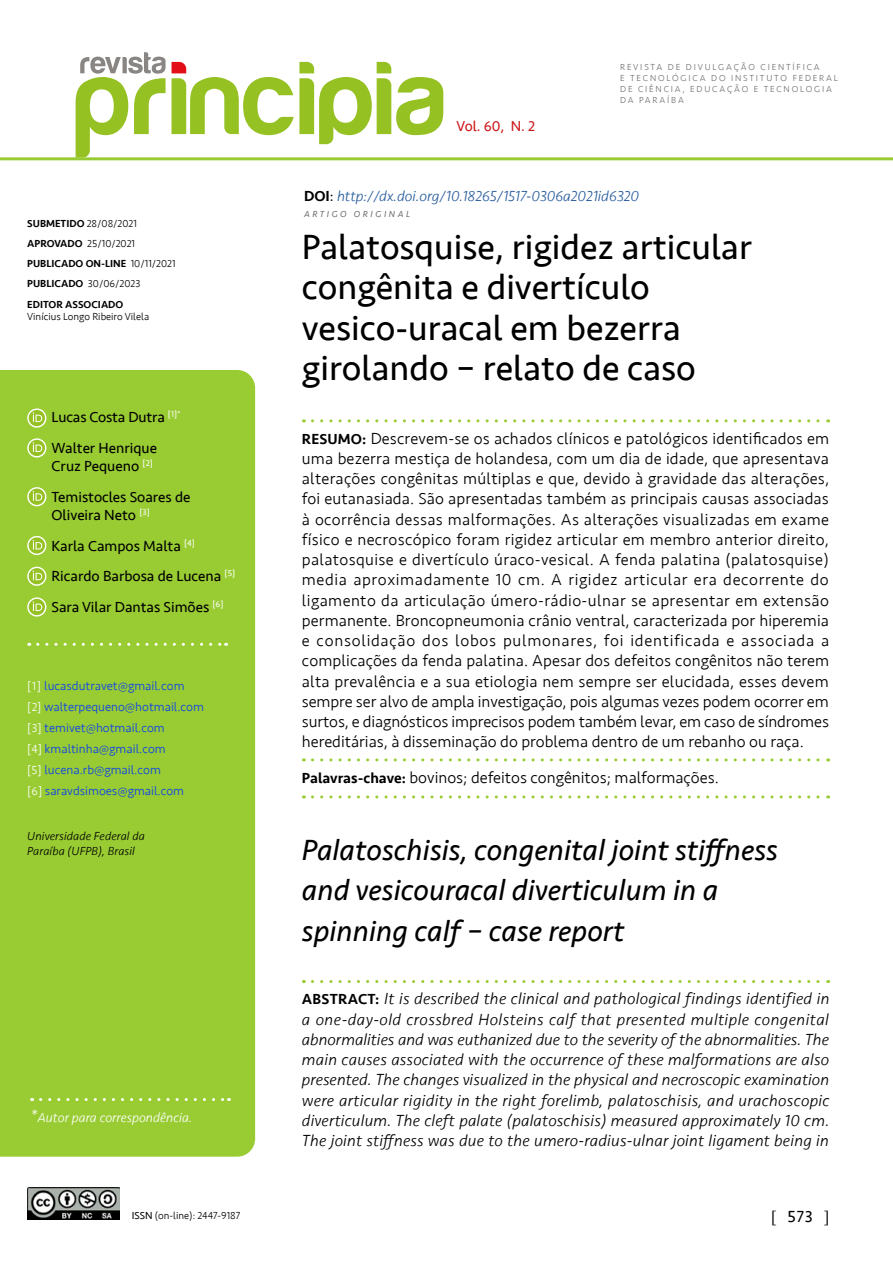
<style>
.page{position:relative;width:893px;height:1263px;background:#fff}
.page>*{position:absolute;margin:0;border:0;box-sizing:border-box;transform-origin:0 0}
.t1{font:36px/40.5px "Seravek";color:#000}
.t2{font:italic 30px/40.5px "Seravek";color:#000}
.t3{font:300 16.5px/20.2px "Seravek";color:#000;text-align:justify}
.t4{font:italic 300 16.5px/20.2px "Seravek";letter-spacing:.01em;color:#000;text-align:justify}
.t5{font:16.5px "Seravek";color:#000}
.t6{font:15px/30.8px "Seravek";color:#000}
.t7{font:italic 300 15px "Seravek";color:#275b9b}
.t8{font:14.7px "Seravek";color:#cd1719}
.t9{font:italic 300 13.5px "Seravek";color:#fff}
.t10{font:300 12.75px/21px "Seravek";color:#0d42eb}
.t11{font:italic 300 12px/15px "Seravek";letter-spacing:.01em;color:#000}
.t12{font:500 10.5px/20.2px "Seravek";color:#000}
.t13{font:300 10.5px "Seravek";color:#000}
.t14{font:300 9px/10.8px "Seravek";letter-spacing:.2em;color:#706f6f}
.t15{font:italic 9px "Seravek";letter-spacing:.285em;color:#706f6f}
.s1{font-weight:300}
.s2{font-size:12px;color:#fff}
.s3{font-size:18px}
.s4{font-weight:400}
.s5{font-weight:500;font-style:normal;color:#000}
.s6{font-weight:400;font-style:normal;color:#000}
.s7{font-weight:500;font-size:15px}
.s8{font-weight:500;font-style:normal;font-size:15px}
.s9{font-family:"Times New Roman"}
</style>
<div class="page">
<div style="left:0;top:370px;width:255px;height:787px;background:#9c3"></div>
<svg style="left:172px;top:62px;width:271px;height:82px"></svg>
<svg style="left:76px;top:52px;width:90px;height:105px"></svg>
<img style="left:28px;top:1187px;width:91px;height:32px">
<svg style="left:41px;top:1098px;width:188px;height:3px"></svg>
<svg style="left:312px;top:419px;width:517px;height:3px"></svg>
<svg style="left:312px;top:758px;width:517px;height:3px"></svg>
<svg style="left:312px;top:795px;width:517px;height:3px"></svg>
<svg style="left:312px;top:980px;width:517px;height:3px"></svg>
<svg style="left:27px;top:408px;width:20px;height:21px"></svg>
<svg style="left:27px;top:438px;width:20px;height:21px"></svg>
<svg style="left:27px;top:487px;width:20px;height:20px"></svg>
<svg style="left:27px;top:536px;width:20px;height:20px"></svg>
<svg style="left:27px;top:567px;width:20px;height:20px"></svg>
<svg style="left:27px;top:597px;width:20px;height:21px"></svg>
<svg style="left:38px;top:643px;width:189px;height:3px"></svg>
<hr style="left:0;top:157px;width:893px;height:3px;background:#9c3">
<p class="t12" style="left:27px;top:213px;width:150px">SUBMETIDO <span class="s1">28/08/2021<br></span>APROVADO <span class="s1">25/10/2021<br></span>PUBLICADO ON-LINE <span class="s1">10/11/2021<br></span>PUBLICADO <span class="s1">30/06/2023<br></span>EDITOR ASSOCIADO</p>
<p class="t13" style="left:27px;top:311px;width:123px">Vinícius Longo Ribeiro Vilela</p>
<p class="t6" style="left:52px;top:402px;width:131px">Lucas Costa Dutra <sup>[1]*<br></sup>Walter Henrique</p>
<p class="t6" style="left:52px;top:451px;width:140px">Cruz Pequeno <sup>[2]<br></sup>Temistocles Soares de</p>
<p class="t6" style="left:52px;top:499px;width:185px">Oliveira Neto <sup>[3]<br></sup>Karla Campos Malta <sup>[4]<br></sup>Ricardo Barbosa de Lucena <sup>[5]<br></sup>Sara Vilar Dantas Simões <sup>[6]</sup></p>
<p class="t10" style="left:27px;top:675px;width:178px"><span class="s2">[1]</span> lucasdutravet@gmail.com<br><span class="s2">[2]</span> walterpequeno@hotmail.com <span class="s2">[3]</span> temivet@hotmail.com<br><span class="s2">[4]</span> kmaltinha@gmail.com<br><span class="s2">[5]</span> lucena.rb@gmail.com<br><span class="s2">[6]</span> saravdsimoes@gmail.com</p>
<p class="t11" style="left:27px;top:829px;width:119px">Universidade Federal da<br>Paraíba (UFPB), Brasil</p>
<p class="t9" style="left:30px;top:1110px;width:164px"><span class="s3">*</span>Autor para correspondência.</p>
<p class="t13" style="left:132px;top:1210px;width:110px"><span class="s4">ISSN</span> (on-line): 2447-9187</p>
<p class="t8" style="left:456px;top:115px;width:80px">Vol. 60, N. 2</p>
<p class="t14" style="left:620px;top:62px;width:219px">REVISTA DE DIVULGAÇÃO CIENTÍFICA<br>E TECNOLÓGICA DO INSTITUTO FEDERAL<br>DE CIÊNCIA, EDUCAÇÃO E TECNOLOGIA<br>DA PARAÍBA</p>
<p class="t7" style="left:304px;top:187px;width:337px"><span class="s5">DOI</span><span class="s6">:</span> http://dx.doi.org/10.18265/1517-0306a2021id6320</p>
<h1 class="t1" style="left:302px;top:226px;width:452px">Palatosquise, rigidez articular congênita e divertículo vesico-uracal em bezerra girolando – relato de caso</h1>
<p class="t15" style="left:304px;top:207px;width:108px">ARTIGO ORIGINAL</p>
<p class="t3" style="left:302px;top:428px;width:529px"><span class="s7">RESUMO:</span> Descrevem-se os achados clínicos e patológicos identificados em uma bezerra mestiça de holandesa, com um dia de idade, que apresentava alterações congênitas múltiplas e que, devido à gravidade das alterações, foi eutanasiada. São apresentadas também as principais causas associadas à ocorrência dessas malformações. As alterações visualizadas em exame físico e necroscópico foram rigidez articular em membro anterior direito, palatosquise e divertículo úraco-vesical. A fenda palatina (palatosquise) media aproximadamente 10 cm. A rigidez articular era decorrente do ligamento da articulação úmero-rádio-ulnar se apresentar em extensão permanente. Broncopneumonia crânio ventral, caracterizada por hiperemia e consolidação dos lobos pulmonares, foi identificada e associada a complicações da fenda palatina. Apesar dos defeitos congênitos não terem alta prevalência e a sua etiologia nem sempre ser elucidada, esses devem sempre ser alvo de ampla investigação, pois algumas vezes podem ocorrer em surtos, e diagnósticos imprecisos podem também levar, em caso de síndromes hereditárias, à disseminação do problema dentro de um rebanho ou raça.</p>
<p class="t3" style="left:302px;top:767px;width:418px"><span class="s7">Palavras-chave:</span> bovinos; defeitos congênitos; malformações.</p>
<h2 class="t2" style="left:302px;top:829px;width:478px">Palatoschisis, congenital joint stiffness and vesicouracal diverticulum in a spinning calf – case report</h2>
<p class="t4" style="left:302px;top:989px;width:529px"><span class="s8">ABSTRACT:</span> It is described the clinical and pathological findings identified in a one-day-old crossbred Holsteins calf that presented multiple congenital abnormalities and was euthanized due to the severity of the abnormalities. The main causes associated with the occurrence of these malformations are also presented. The changes visualized in the physical and necroscopic examination were articular rigidity in the right forelimb, palatoschisis, and urachoscopic diverticulum. The cleft palate (palatoschisis) measured approximately 10 cm.<br>The joint stiffness was due to the umero-radius-ulnar joint ligament being in</p>
<p class="t5" style="left:771px;top:1204px;width:59px"><span class="s9">[</span> 573 <span class="s9">]</span></p>
</div>
